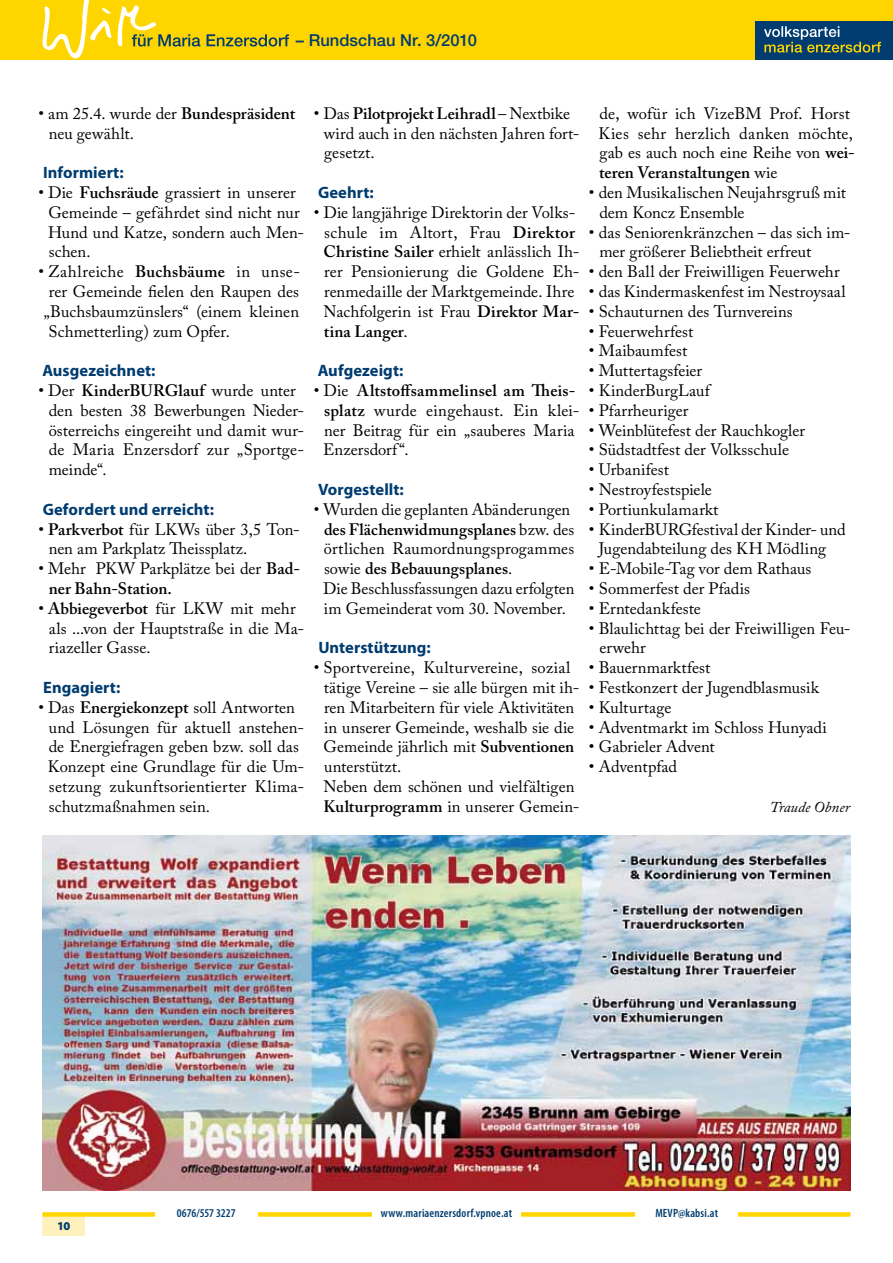
<style>
.page{position:relative;width:893px;height:1263px;background:#fff}
.page>*{position:absolute;margin:0;border:0;box-sizing:border-box;transform-origin:0 0}
.t1{font:16.5px/19.8px "Adobe Caslon Pro";letter-spacing:.005em;color:#000}
.t2{font:700 16.5px "Myriad Pro";color:#003c70}
.t3{font:16.5px "Adobe Caslon Pro";letter-spacing:.025em;color:#000}
.t4{font:500 16.5px "Helvetica Neue";letter-spacing:.005em;color:#003c70}
.t5{font:italic 15px "Adobe Caslon Pro";letter-spacing:.005em;color:#000}
.t6{font:600 condensed 12px "Myriad Pro";letter-spacing:.015em;color:#003c70}
.t7{font:600 condensed 12px "Myriad Pro";letter-spacing:-.01em;color:#003c70}
.t8{font:900 12px "Myriad Pro";color:#003c70}
.s1{font-weight:600}
</style>
<div class="page">
<div style="left:0;top:0;width:893px;height:59px;background:#ffd500"></div>
<div style="left:755px;top:21px;width:138px;height:38px;background:#003c70"></div>
<svg style="left:764px;top:26px;width:117px;height:27px"></svg>
<svg style="left:41px;top:0;width:248px;height:60px"></svg>
<div style="left:43px;top:1214px;width:42px;height:21px;background:#fff1be"></div>
<div style="left:43px;top:1212px;width:807px;height:5px;background:#ffd500"></div>
<div style="left:636px;top:1203px;width:102px;height:20px;background:#fff"></div>
<div style="left:155px;top:1203px;width:102px;height:20px;background:#fff"></div>
<div style="left:372px;top:1203px;width:149px;height:20px;background:#fff"></div>
<img style="left:43px;top:835px;width:807px;height:356px">
<p class="t4" style="left:296px;top:31px;width:183px">– Rundschau Nr. 3/2010</p>
<p class="t1" style="left:49px;top:103px;width:248px;text-indent:-10px">• am 25.4. wurde der <span class="s1">Bundespräsident </span>neu gewählt.</p>
<p class="t2" style="left:43px;top:162px;width:82px">Informiert:</p>
<p class="t1" style="left:48px;top:182px;width:258px;text-indent:-10px">• Die <span class="s1">Fuchsräude</span> grassiert in unserer<br>Gemeinde – gefährdet sind nicht nur<br>Hund und Katze, sondern auch Men&shy;schen.</p>
<p class="t3" style="left:38px;top:262px;width:263px">• Zahlreiche <span class="s1">Buchsbäume</span> in unse-</p>
<p class="t1" style="left:49px;top:281px;width:252px">rer Gemeinde fielen den Raupen des</p>
<p class="t1" style="left:44px;top:301px;width:257px">„Buchsbaumzünslers“ (einem kleinen</p>
<p class="t1" style="left:48px;top:321px;width:183px">Schmetterling) zum Opfer.</p>
<p class="t2" style="left:42px;top:360px;width:115px">Ausgezeichnet:</p>
<p class="t1" style="left:49px;top:380px;width:257px;text-indent:-10px">• Der <span class="s1">KinderBURGlauf</span> wurde unter den besten 38 Bewerbungen Nieder&shy;österreichs eingereiht und damit wur&shy;de Maria Enzersdorf zur „Sportge&shy;meinde“.</p>
<p class="t2" style="left:43px;top:498px;width:173px">Gefordert und erreicht:</p>
<p class="t1" style="left:49px;top:519px;width:253px;text-indent:-10px">• <span class="s1">Parkverbot</span> für LKWs über 3,5 Ton&shy;nen am Parkplatz Theissplatz.</p>
<p class="t1" style="left:49px;top:559px;width:253px;text-indent:-10px">• Mehr PKW Parkplätze bei der <span class="s1">Bad&shy;ner Bahn-Station.</span></p>
<p class="t1" style="left:49px;top:598px;width:257px;text-indent:-10px">• <span class="s1">Abbiegeverbot</span> für LKW mit mehr als ...von der Hauptstraße in die Ma&shy;riazeller Gasse.</p>
<p class="t2" style="left:43px;top:677px;width:79px">Engagiert:</p>
<p class="t1" style="left:48px;top:697px;width:258px;text-indent:-10px">• Das <span class="s1">Energiekonzept</span> soll Antworten und Lösungen für aktuell anstehen&shy;de Energiefragen geben bzw. soll das Konzept eine Grundlage für die Um&shy;setzung zukunftsorientierter Klima&shy;schutzmaßnahmen sein.</p>
<p class="t1" style="left:324px;top:103px;width:257px;text-indent:-10px">• Das <span class="s1">Pilotprojekt Leihradl</span> – Nextbike wird auch in den nächsten Jahren fort&shy;gesetzt.</p>
<p class="t2" style="left:318px;top:182px;width:57px">Geehrt:</p>
<p class="t1" style="left:323px;top:202px;width:258px;text-indent:-10px">• Die langjährige Direktorin der Volks&shy;schule im Altort, Frau <span class="s1">Direktor Christine Sailer</span> erhielt anlässlich Ih&shy;rer Pensionierung die Goldene Eh&shy;renmedaille der Marktgemeinde. Ihre Nachfolgerin ist Frau <span class="s1">Direktor Mar&shy;tina Langer</span>.</p>
<p class="t2" style="left:318px;top:360px;width:87px">Aufgezeigt:</p>
<p class="t1" style="left:323px;top:380px;width:258px;text-indent:-10px">• Die <span class="s1">Altstoffsammelinsel am Theis&shy;splatz</span> wurde eingehaust. Ein klei&shy;ner Beitrag für ein „sauberes Maria<br>Enzersdorf“.</p>
<p class="t2" style="left:318px;top:479px;width:87px">Vorgestellt:</p>
<p class="t1" style="left:323px;top:499px;width:253px;text-indent:-10px">• Wurden die geplanten Abänderungen <span class="s1">des Flächenwidmungsplanes</span> bzw. des örtlichen Raumordnungsprogammes sowie <span class="s1">des Bebauungsplanes</span>.<br>Die Beschlussfassungen dazu erfolgten im Gemeinderat vom 30. November.</p>
<p class="t2" style="left:318px;top:637px;width:114px">Unterstützung:</p>
<p class="t1" style="left:323px;top:658px;width:258px;text-indent:-10px">• Sportvereine, Kulturvereine, sozial tätige Vereine – sie alle bürgen mit ih&shy;ren Mitarbeitern für viele Aktivitäten in unserer Gemeinde, weshalb sie die Gemeinde jährlich mit <span class="s1">Subventionen </span>unterstützt.<br>Neben dem schönen und vielfältigen <span class="s1">Kulturprogramm</span> in unserer Gemein-</p>
<p class="t1" style="left:599px;top:103px;width:258px">de, wofür ich VizeBM Prof. Horst<br>Kies sehr herzlich danken möchte, gab es auch noch eine Reihe von <span class="s1">wei&shy;teren Veranstaltungen</span> wie</p>
<p class="t1" style="left:599px;top:182px;width:248px;text-indent:-10px">• den Musikalischen Neujahrsgruß mit dem Koncz Ensemble</p>
<p class="t1" style="left:599px;top:222px;width:253px;text-indent:-10px">• das Seniorenkränzchen – das sich im&shy;mer größerer Beliebtheit erfreut</p>
<p class="t1" style="left:589px;top:262px;width:252px">• den Ball der Freiwilligen Feuerwehr</p>
<p class="t1" style="left:589px;top:281px;width:258px">• das Kindermaskenfest im Nestroysaal</p>
<p class="t1" style="left:589px;top:301px;width:205px">• Schauturnen des Turnvereins</p>
<p class="t1" style="left:589px;top:321px;width:106px">• Feuerwehrfest</p>
<p class="t1" style="left:589px;top:341px;width:100px">• Maibaumfest</p>
<p class="t1" style="left:589px;top:361px;width:115px">• Muttertagsfeier</p>
<p class="t1" style="left:589px;top:380px;width:123px">• KinderBurgLauf</p>
<p class="t1" style="left:589px;top:400px;width:101px">• Pfarrheuriger</p>
<p class="t1" style="left:589px;top:420px;width:218px">• Weinblütefest der Rauchkogler</p>
<p class="t1" style="left:589px;top:440px;width:202px">• Südstadtfest der Volksschule</p>
<p class="t1" style="left:589px;top:460px;width:82px">• Urbanifest</p>
<p class="t1" style="left:589px;top:479px;width:124px">• Nestroyfestspiele</p>
<p class="t1" style="left:589px;top:499px;width:131px">• Portiunkulamarkt</p>
<p class="t1" style="left:589px;top:519px;width:258px;text-align:center">• KinderBURGfestival der Kinder- und<br>Jugendabteilung des KH Mödling</p>
<p class="t1" style="left:589px;top:559px;width:224px">• E-Mobile-Tag vor dem Rathaus</p>
<p class="t1" style="left:589px;top:578px;width:163px">• Sommerfest der Pfadis</p>
<p class="t1" style="left:589px;top:598px;width:113px">• Erntedankfeste</p>
<p class="t1" style="left:599px;top:618px;width:253px;text-indent:-10px">• Blaulichttag bei der Freiwilligen Feu&shy;erwehr</p>
<p class="t1" style="left:589px;top:658px;width:123px">• Bauernmarktfest</p>
<p class="t1" style="left:589px;top:677px;width:231px">• Festkonzert der Jugendblasmusik</p>
<p class="t1" style="left:589px;top:697px;width:84px">• Kulturtage</p>
<p class="t1" style="left:589px;top:717px;width:239px">• Adventmarkt im Schloss Hunyadi</p>
<p class="t1" style="left:589px;top:737px;width:127px">• Gabrieler Advent</p>
<p class="t1" style="left:589px;top:757px;width:90px">• Adventpfad</p>
<p class="t5" style="left:770px;top:798px;width:82px">Traude Obner</p>
<p class="t8" style="left:57px;top:1218px;width:15px">10</p>
<p class="t7" style="left:177px;top:1206px;width:60px">0676/557 3227</p>
<p class="t6" style="left:381px;top:1206px;width:133px">www.mariaenzersdorf.vpnoe.at</p>
<p class="t6" style="left:655px;top:1206px;width:64px">MEVP@kabsi.at</p>
</div>
